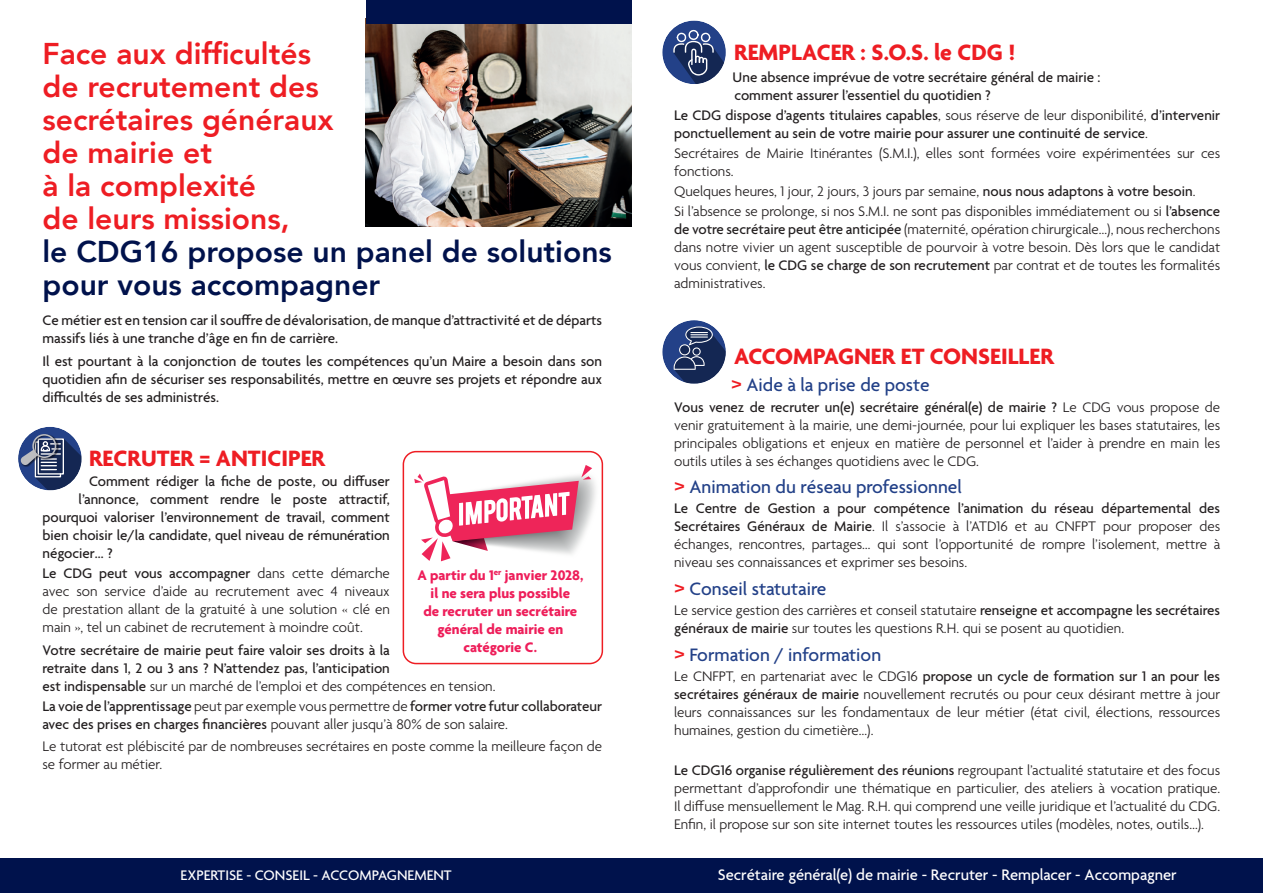
<style>
.page{position:relative;width:1263px;height:893px;background:#fff}
.page>*{position:absolute;margin:0;border:0;box-sizing:border-box;transform-origin:0 0}
.t1{font:800 30px/33px "Avenir";color:#ee1d23}
.t2{font:800 30px/33px "Avenir";color:#00124c}
.t3{font:700 24px "Agenda";color:#ee1d23}
.t4{font:500 19.5px "Agenda";color:#234188}
.t5{font:500 16.5px "Agenda";color:#fff}
.t6{font:300 15px/18px "Agenda";color:#231f20;text-align:justify}
.t7{font:500 15px/18px "Agenda";color:#231f20}
.t8{font:700 15px/18px "Agenda";color:#ee1e5a;text-align:center}
.t9{font:500 15px "Agenda";color:#fff}
.s1{font-weight:500}
.s2{font-weight:300}
.s3{font-size:24px;color:#ee1d23}
</style>
<div class="page">
<img style="left:366px;top:23px;width:266px;height:203px">
<div style="left:366px;top:0;width:266px;height:23px;background:#00124c"></div>
<div style="left:0;top:858px;width:1263px;height:35px;background:#00124c"></div>
<svg style="left:18px;top:427px;width:64px;height:63px"></svg>
<svg style="left:662px;top:21px;width:64px;height:63px"></svg>
<svg style="left:662px;top:320px;width:64px;height:64px"></svg>
<svg style="left:403px;top:452px;width:199px;height:110px"></svg>
<div style="left:403px;top:451px;width:200px;height:213px;border:2px solid #ee1d23;border-radius:13px"></div>
<h1 class="t1" style="left:43px;top:37px;width:293px">Face aux difficultés de recrutement des secrétaires généraux de mairie et<br>à la complexité<br>de leurs missions,</h1>
<h1 class="t2" style="left:43px;top:235px;width:571px">le CDG16 propose un panel de solutions pour vous accompagner</h1>
<p class="t7" style="left:43px;top:312px;width:561px">Ce métier est en tension car il souffre de dévalorisation, de manque d’attractivité et de départs massifs liés à une tranche d’âge en fin de carrière.</p>
<p class="t7" style="left:43px;top:353px;width:561px;text-align:justify">Il est pourtant à la conjonction de toutes les compétences qu’un Maire a besoin dans son quotidien afin de sécuriser ses responsabilités, mettre en œuvre ses projets et répondre aux difficultés de ses administrés.</p>
<h2 class="t3" style="left:89px;top:446px;width:238px">RECRUTER = ANTICIPER</h2>
<p class="t7" style="left:89px;top:473px;width:302px">Comment rédiger la fiche de poste, ou diffuser</p>
<p class="t7" style="left:79px;top:491px;width:313px">l’annonce, comment rendre le poste attractif,</p>
<p class="t7" style="left:43px;top:509px;width:349px">pourquoi valoriser l’environnement de travail, comment</p>
<p class="t7" style="left:43px;top:527px;width:349px">bien choisir le/la candidate, quel niveau de rémunération</p>
<p class="t7" style="left:43px;top:545px;width:72px">négocier… ?</p>
<p class="t6" style="left:43px;top:566px;width:349px"><span class="s1">Le CDG peut vous accompagner</span> dans cette démarche avec son service d’aide au recrutement avec 4 niveaux de prestation allant de la gratuité à une solution « clé en main », tel un cabinet de recrutement à moindre coût.</p>
<p class="t7" style="left:43px;top:642px;width:454px">Votre secrétaire de mairie peut faire valoir ses droits à la<br>retraite dans 1, 2 ou 3 ans ? N’attendez pas, l’anticipation<br>est indispensable <span class="s2">sur un marché de l’emploi et des compétences en tension.</span></p>
<p class="t7" style="left:43px;top:698px;width:561px">La voie de l’apprentissage <span class="s2">peut par exemple vous permettre de</span> former votre futur collaborateur avec des prises en charges financières <span class="s2">pouvant aller jusqu’à 80% de son salaire.</span></p>
<p class="t6" style="left:43px;top:738px;width:561px">Le tutorat est plébiscité par de nombreuses secrétaires en poste comme la meilleure façon de se former au métier.</p>
<p class="t8" style="left:417px;top:567px;width:168px">A partir du 1<sup>er</sup> janvier 2028, il ne sera plus possible<br>de recruter un secrétaire général de mairie en catégorie C.</p>
<h2 class="t3" style="left:734px;top:39px;width:283px">REMPLACER : S.O.S. le CDG !</h2>
<p class="t7" style="left:733px;top:69px;width:369px">Une absence imprévue de votre secrétaire général de mairie : comment assurer l’essentiel du quotidien ?</p>
<p class="t7" style="left:674px;top:107px;width:548px">Le CDG dispose d’agents titulaires capables<span class="s2">, sous réserve de leur disponibilité,</span> d’intervenir ponctuellement au sein de votre mairie pour assurer une continuité de service<span class="s2">.</span></p>
<p class="t6" style="left:674px;top:145px;width:548px">Secrétaires de Mairie Itinérantes (S.M.I.), elles sont formées voire expérimentées sur ces fonctions.</p>
<p class="t6" style="left:674px;top:182px;width:548px;line-height:20.1px">Quelques heures, 1 jour, 2 jours, 3 jours par semaine, <span class="s1">nous nous adaptons à votre besoin</span>.<br>Si l’absence se prolonge, si nos S.M.I. ne sont pas disponibles immédiatement ou si <span class="s1">l’absence</span></p>
<p class="t6" style="left:674px;top:222px;width:548px"><span class="s1">de votre secrétaire peut être anticipée</span> (maternité, opération chirurgicale…), nous recherchons dans notre vivier un agent susceptible de pourvoir à votre besoin. Dès lors que le candidat vous convient, <span class="s1">le CDG se charge de son recrutement</span> par contrat et de toutes les formalités administratives.</p>
<h2 class="t3" style="left:734px;top:343px;width:321px">ACCOMPAGNER ET CONSEILLER</h2>
<h3 class="t4" style="left:731px;top:375px;width:200px"><span class="s3">&gt;</span> Aide à la prise de poste</h3>
<p class="t6" style="left:674px;top:399px;width:548px"><span class="s1">Vous venez de recruter un(e) secrétaire général(e) de mairie ?</span> Le CDG vous propose de venir gratuitement à la mairie, une demi-journée, pour lui expliquer les bases statutaires, les principales obligations et enjeux en matière de personnel et l’aider à prendre en main les outils utiles à ses échanges quotidiens avec le CDG.</p>
<h3 class="t4" style="left:674px;top:476px;width:289px"><span class="s3">&gt;</span> Animation du réseau professionnel</h3>
<p class="t6" style="left:674px;top:500px;width:548px"><span class="s1">Le Centre de Gestion a pour compétence l’animation du réseau départemental des Secrétaires Généraux de Mairie</span>. Il s’associe à l’ATD16 et au CNFPT pour proposer des échanges, rencontres, partages… qui sont l’opportunité de rompre l’isolement, mettre à niveau ses connaissances et exprimer ses besoins.</p>
<h3 class="t4" style="left:674px;top:578px;width:154px"><span class="s3">&gt;</span> Conseil statutaire</h3>
<p class="t6" style="left:674px;top:602px;width:547px">Le service gestion des carrières et conseil statutaire <span class="s1">renseigne et accompagne les secrétaires généraux de mairie</span> sur toutes les questions R.H. qui se posent au quotidien.</p>
<h3 class="t4" style="left:674px;top:644px;width:209px"><span class="s3">&gt;</span> Formation / information</h3>
<p class="t6" style="left:674px;top:668px;width:548px">Le CNFPT, en partenariat avec le CDG16 <span class="s1">propose un cycle de formation sur 1 an pour les secrétaires généraux de mairie</span> nouvellement recrutés ou pour ceux désirant mettre à jour leurs connaissances sur les fondamentaux de leur métier (état civil, élections, ressources humaines, gestion du cimetière…).</p>
<p class="t6" style="left:674px;top:762px;width:548px"><span class="s1">Le CDG16 organise régulièrement des réunions</span> regroupant l’actualité statutaire et des focus permettant d’approfondir une thématique en particulier, des ateliers à vocation pratique.<br>Il diffuse mensuellement le Mag. R.H. qui comprend une veille juridique et l’actualité du CDG.<br>Enfin, il propose sur son site internet toutes les ressources utiles (modèles, notes, outils…).</p>
<p class="t9" style="left:180px;top:867px;width:273px">EXPERTISE - CONSEIL - ACCOMPAGNEMENT</p>
<p class="t5" style="left:718px;top:866px;width:460px">Secrétaire général(e) de mairie - Recruter - Remplacer - Accompagner</p>
</div>
